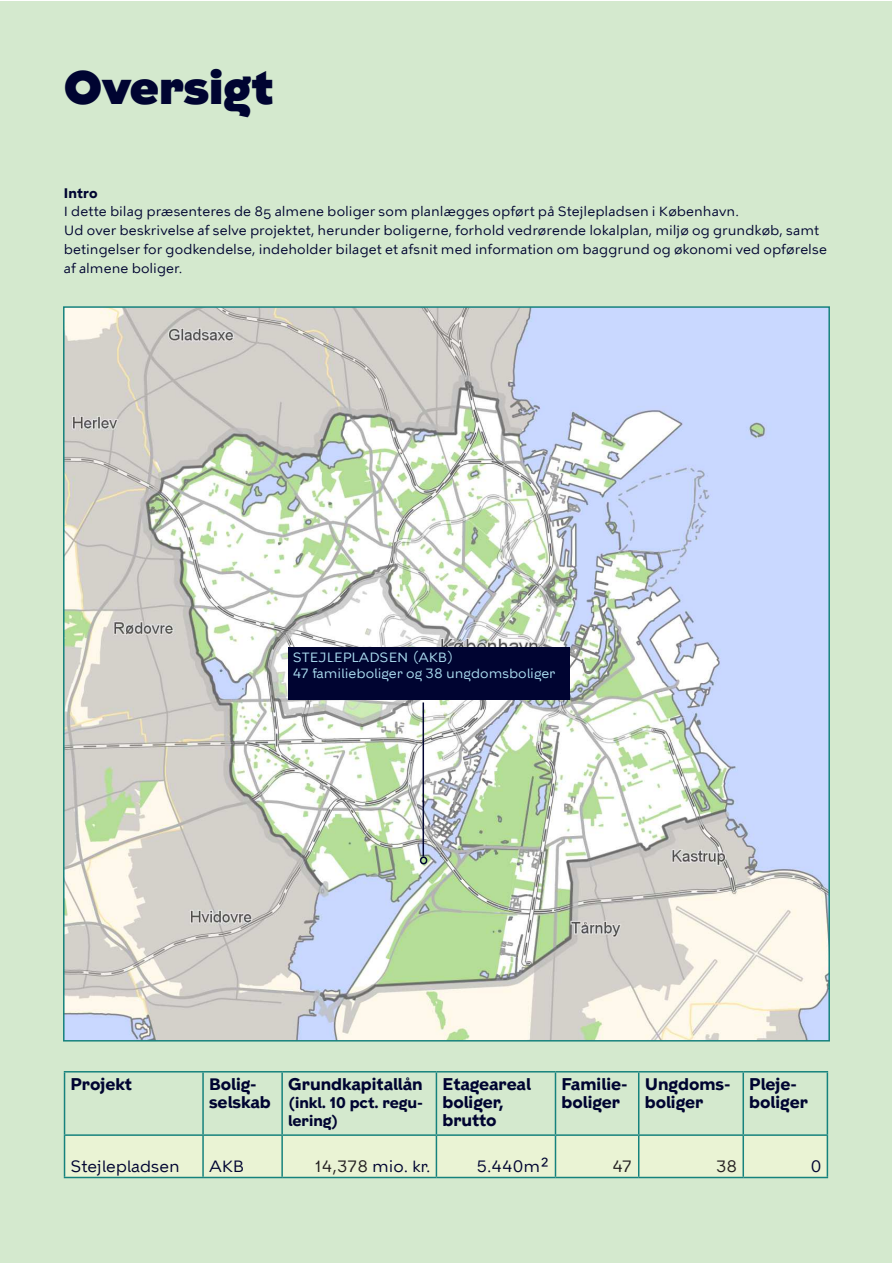
<style>
.page{position:relative;width:893px;height:1263px;background:#fff}
.page>*{position:absolute;margin:0;border:0;box-sizing:border-box;transform-origin:0 0}
.t1{font:900 46.8px "KBH";letter-spacing:.005em;color:#000431}
.t2{font:700 16.5px/18px "KBH";color:#000431}
.t3{font:16.5px "KBH";color:#000431}
.t4{font:16.5px "KBH";color:#231f20}
.t5{font:700 15px/18px "KBH";color:#000431}
.t6{font:13.5px/18.8px "KBH Tekst";letter-spacing:.005em;color:#000431}
.t7{font:13.5px/16.2px "KBH";color:#abddf1}
.t8{font:700 13.5px "KBH Tekst";letter-spacing:.01em;color:#000431}
.s1{color:#231f20}
</style>
<div class="page">
<div style="left:1px;top:1px;width:891px;height:1261px;background:#d4e9ce"></div>
<img style="left:65px;top:308px;width:763px;height:731px">
<div style="left:65px;top:1136px;width:762px;height:41px;background:#eaf3d4"></div>
<hr style="left:64px;top:1071px;width:139px;height:1px;background:#16827d">
<hr style="left:64px;top:1072px;width:1px;height:62px;background:#16827d">
<hr style="left:203px;top:1071px;width:79px;height:1px;background:#16827d">
<hr style="left:202px;top:1072px;width:2px;height:62px;background:#16827d">
<hr style="left:282px;top:1071px;width:154px;height:1px;background:#16827d">
<hr style="left:281px;top:1072px;width:2px;height:62px;background:#16827d">
<hr style="left:436px;top:1071px;width:119px;height:1px;background:#16827d">
<hr style="left:436px;top:1072px;width:1px;height:62px;background:#16827d">
<hr style="left:555px;top:1071px;width:84px;height:1px;background:#16827d">
<hr style="left:555px;top:1072px;width:1px;height:62px;background:#16827d">
<hr style="left:639px;top:1071px;width:104px;height:1px;background:#16827d">
<hr style="left:638px;top:1072px;width:1px;height:62px;background:#16827d">
<hr style="left:743px;top:1071px;width:85px;height:1px;background:#16827d">
<hr style="left:742px;top:1072px;width:2px;height:62px;background:#16827d">
<hr style="left:827px;top:1072px;width:1px;height:62px;background:#16827d">
<hr style="left:64px;top:1134px;width:139px;height:2px;background:#16827d">
<hr style="left:64px;top:1136px;width:1px;height:41px;background:#16827d">
<hr style="left:203px;top:1134px;width:79px;height:2px;background:#16827d">
<hr style="left:202px;top:1136px;width:2px;height:41px;background:#16827d">
<hr style="left:282px;top:1134px;width:154px;height:2px;background:#16827d">
<hr style="left:281px;top:1136px;width:2px;height:41px;background:#16827d">
<hr style="left:436px;top:1134px;width:119px;height:2px;background:#16827d">
<hr style="left:436px;top:1136px;width:1px;height:41px;background:#16827d">
<hr style="left:555px;top:1134px;width:84px;height:2px;background:#16827d">
<hr style="left:555px;top:1136px;width:1px;height:41px;background:#16827d">
<hr style="left:639px;top:1134px;width:104px;height:2px;background:#16827d">
<hr style="left:638px;top:1136px;width:1px;height:41px;background:#16827d">
<hr style="left:743px;top:1134px;width:85px;height:2px;background:#16827d">
<hr style="left:742px;top:1136px;width:2px;height:41px;background:#16827d">
<hr style="left:827px;top:1136px;width:1px;height:41px;background:#16827d">
<hr style="left:64px;top:1177px;width:139px;height:1px;background:#16827d">
<hr style="left:203px;top:1177px;width:79px;height:1px;background:#16827d">
<hr style="left:282px;top:1177px;width:154px;height:1px;background:#16827d">
<hr style="left:436px;top:1177px;width:119px;height:1px;background:#16827d">
<hr style="left:555px;top:1177px;width:84px;height:1px;background:#16827d">
<hr style="left:639px;top:1177px;width:104px;height:1px;background:#16827d">
<hr style="left:743px;top:1177px;width:85px;height:1px;background:#16827d">
<div style="left:420px;top:856px;width:7px;height:8px;border:1px solid #000431;border-radius:50%"></div>
<hr style="left:423px;top:702px;width:1px;height:154px;background:#000431">
<div style="left:288px;top:648px;width:282px;height:52px;background:#000431"></div>
<h1 class="t1" style="left:64px;top:68px;width:211px">Oversigt</h1>
<p class="t8" style="left:64px;top:187px;width:35px">Intro</p>
<p class="t6" style="left:64px;top:202px;width:765px">I dette bilag præsenteres de 85 almene boliger som planlægges opført på Stejlepladsen i København.<br>Ud over beskrivelse af selve projektet, herunder boligerne, forhold vedrørende lokalplan, miljø og grundkøb, samt betingelser for godkendelse, indeholder bilaget et afsnit med information om baggrund og økonomi ved opførelse af almene boliger.</p>
<p class="t7" style="left:293px;top:649px;width:264px">STEJLEPLADSEN (AKB)<br>47 familieboliger og 38 ungdomsboliger</p>
<p class="t2" style="left:71px;top:1077px;width:63px">Projekt</p>
<p class="t2" style="left:209px;top:1077px;width:63px">Bolig&shy;selskab</p>
<p class="t2" style="left:288px;top:1077px;width:136px">Grundkapitallån</p>
<p class="t5" style="left:288px;top:1095px;width:136px">(inkl. 10 pct. regu&shy;lering)</p>
<p class="t2" style="left:442px;top:1077px;width:90px">Etageareal boliger, brutto</p>
<p class="t2" style="left:561px;top:1077px;width:68px">Familie&shy;boliger</p>
<p class="t2" style="left:645px;top:1077px;width:87px">Ungdoms&shy;boliger</p>
<p class="t2" style="left:749px;top:1077px;width:60px">Pleje&shy;boliger</p>
<p class="t3" style="left:71px;top:1157px;width:111px">Stejlepladsen</p>
<p class="t3" style="left:209px;top:1157px;width:36px">AKB</p>
<p class="t3" style="left:315px;top:1157px;width:117px"><span class="s1">14,378</span> mio. kr.</p>
<p class="t3" style="left:476px;top:1157px;width:75px">5.440m²</p>
<p class="t4" style="left:612px;top:1157px;width:22px">47</p>
<p class="t4" style="left:716px;top:1157px;width:23px">38</p>
<p class="t3" style="left:811px;top:1157px;width:12px">0</p>
</div>
